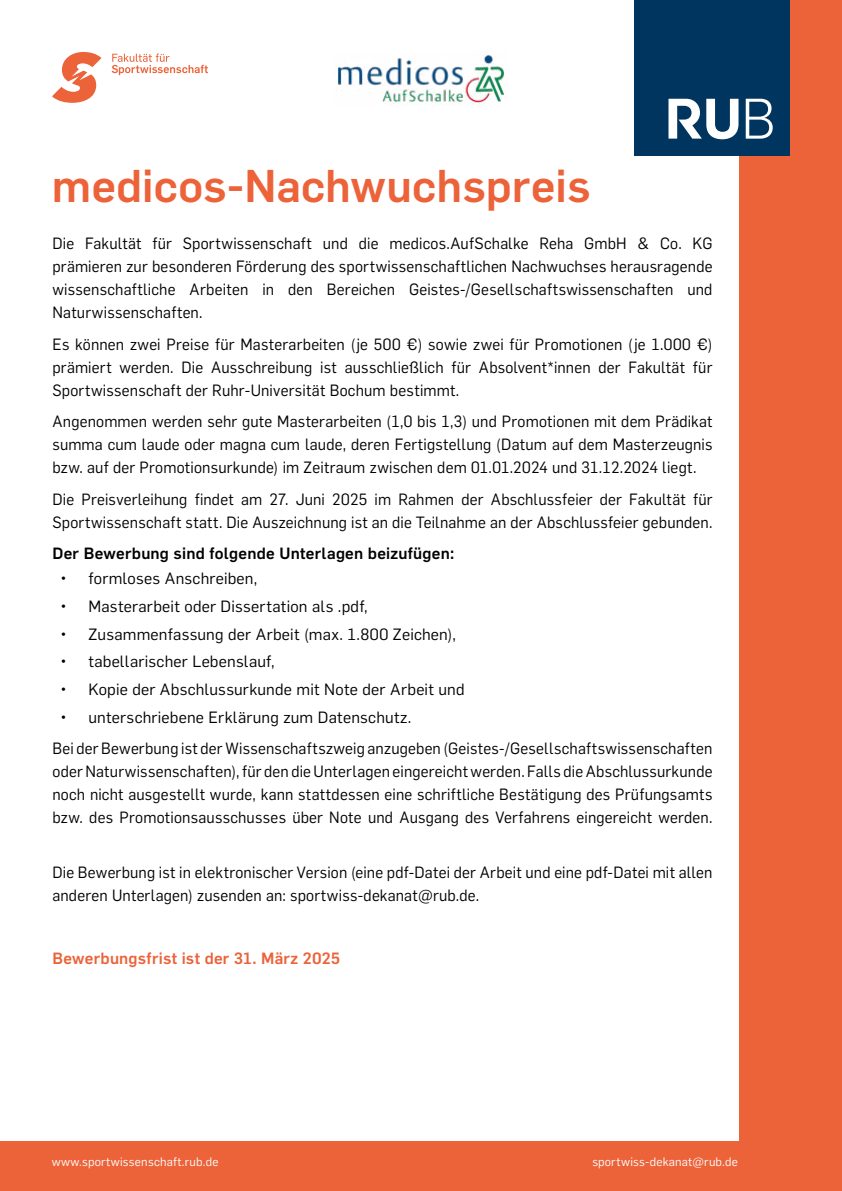
<style>
.page{position:relative;width:842px;height:1191px;background:#ec6239}
.page>*{position:absolute;margin:0;border:0;box-sizing:border-box;transform-origin:0 0}
.t1{font:700 45px "Rub Flama";letter-spacing:.005em;color:#ec6239}
.t2{font:16px/23px "Rub Flama";letter-spacing:.015em;color:#000;text-align:justify;scale:.96 1}
.t3{font:16px/31.5px "Rub Flama";letter-spacing:.015em;color:#000}
.t4{font:700 16px "Rub Flama";letter-spacing:.015em;color:#000}
.t5{font:700 16px "Rub Flama";letter-spacing:.015em;color:#ec6239}
.t6{font:12px "Rub Flama";letter-spacing:.02em;color:#fff}
</style>
<div class="page">
<div style="left:0;top:0;width:739px;height:1140px;background:#fff"></div>
<svg style="left:52px;top:52px;width:49px;height:51px"></svg>
<svg style="left:112px;top:53px;width:96px;height:22px"></svg>
<img style="left:336px;top:54px;width:170px;height:52px">
<div style="left:634px;top:0;width:156px;height:156px;background:#003560"></div>
<svg style="left:746px;top:99px;width:27px;height:40px"></svg>
<svg style="left:668px;top:99px;width:70px;height:40px"></svg>
<h1 class="t1" style="left:52px;top:153px;width:540px">medicos-Nachwuchspreis</h1>
<p class="t2" style="left:52px;top:231px;width:689px">Die Fakultät für Sportwissenschaft und die medicos.AufSchalke Reha GmbH &amp; Co. KG prämieren zur besonderen Förderung des sportwissenschaftlichen Nachwuchses herausragende wissenschaftliche Arbeiten in den Bereichen Geistes-/Gesellschaftswissenschaften und Naturwissenschaften.</p>
<p class="t2" style="left:52px;top:332px;width:689px">Es können zwei Preise für Masterarbeiten (je 500 €) sowie zwei für Promotionen (je 1.000 €) prämiert werden. Die Ausschreibung ist ausschließlich für Absolvent*innen der Fakultät für Sportwissenschaft der Ruhr-Universität Bochum bestimmt.</p>
<p class="t2" style="left:52px;top:409px;width:689px">Angenommen werden sehr gute Masterarbeiten (1,0 bis 1,3) und Promotionen mit dem Prädikat summa cum laude oder magna cum laude, deren Fertigstellung (Datum auf dem Masterzeugnis bzw. auf der Promotionsurkunde) im Zeitraum zwischen dem 01.01.2024 und 31.12.2024 liegt.</p>
<p class="t2" style="left:52px;top:487px;width:689px">Die Preisverleihung findet am 27. Juni 2025 im Rahmen der Abschlussfeier der Fakultät für<br>Sportwissenschaft statt. Die Auszeichnung ist an die Teilnahme an der Abschlussfeier gebunden.</p>
<p class="t4" style="left:52px;top:542px;width:403px">Der Bewerbung sind folgende Unterlagen beizufügen:</p>
<p class="t3" style="left:60px;top:562px;width:198px">• formloses Anschreiben,</p>
<p class="t3" style="left:60px;top:589px;width:309px">• Masterarbeit oder Dissertation als .pdf,</p>
<p class="t3" style="left:60px;top:617px;width:397px">• Zusammenfassung der Arbeit (max. 1.800 Zeichen),</p>
<p class="t3" style="left:60px;top:645px;width:216px">• tabellarischer Lebenslauf,</p>
<p class="t3" style="left:60px;top:672px;width:406px">• Kopie der Abschlussurkunde mit Note der Arbeit und</p>
<p class="t3" style="left:52px;top:700px;width:661px;text-indent:8px">• unterschriebene Erklärung zum Datenschutz.<br>Bei der Bewerbung ist der Wissenschaftszweig anzugeben (Geistes-/Gesellschaftswissenschaften</p>
<p class="t2" style="left:52px;top:759px;width:689px">oder Naturwissenschaften), für den die Unterlagen eingereicht werden. Falls die Abschlussurkunde noch nicht ausgestellt wurde, kann stattdessen eine schriftliche Bestätigung des Prüfungsamts bzw. des Promotionsausschusses über Note und Ausgang des Verfahrens eingereicht werden.</p>
<p class="t2" style="left:52px;top:859px;width:689px">Die Bewerbung ist in elektronischer Version (eine pdf-Datei der Arbeit und eine pdf-Datei mit allen anderen Unterlagen) zusenden an: sportwiss-dekanat@rub.de.</p>
<p class="t5" style="left:52px;top:946px;width:289px">Bewerbungsfrist ist der 31. März 2025</p>
<p class="t6" style="left:52px;top:1153px;width:168px">www.sportwissenschaft.rub.de</p>
<p class="t6" style="left:592px;top:1153px;width:147px">sportwiss-dekanat@rub.de</p>
</div>
